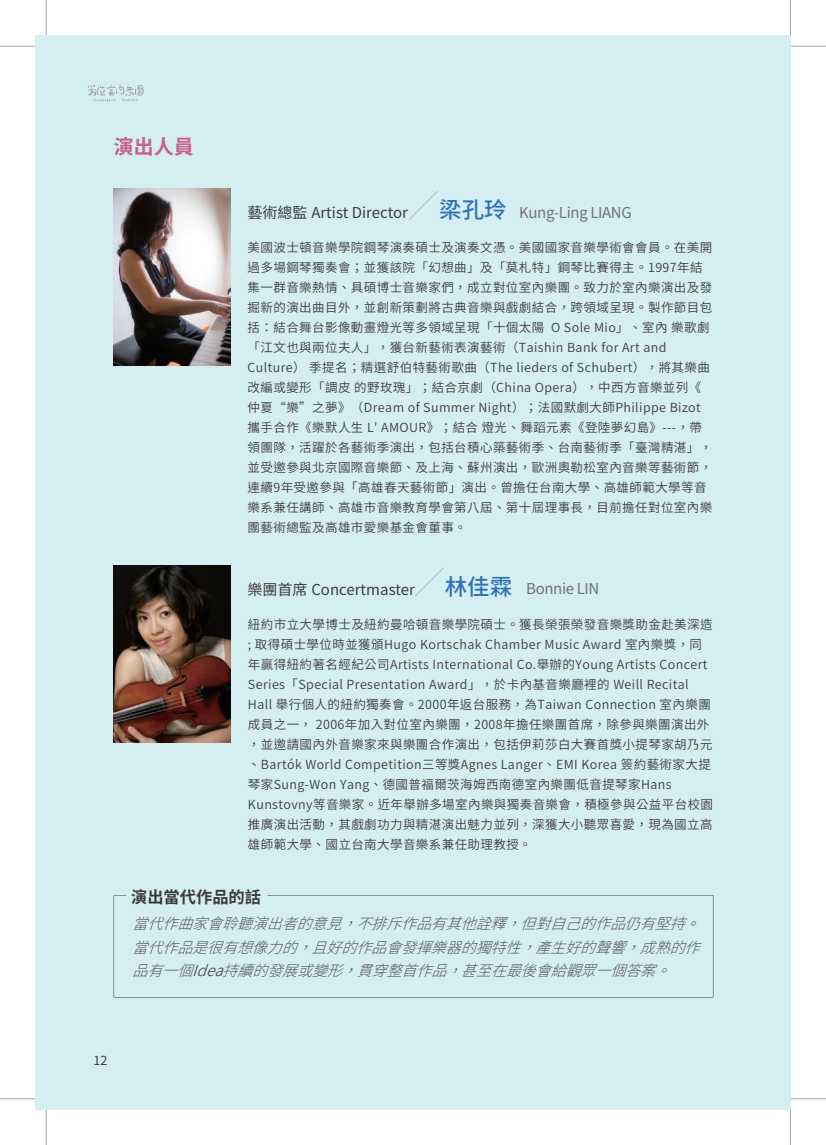
<style>
.page{position:relative;width:826px;height:1145px;background:#fff}
.page>*{position:absolute;margin:0;border:0;box-sizing:border-box;transform-origin:0 0}
.t1{font:500 22.5px "Noto Sans CJ Ktc";color:#3171b8}
.t2{font:700 20px "Noto Sans CJ Ktc";color:#c8618e}
.t3{font:700 16.25px "Noto Sans CJ Ktc";color:#3d3b3a}
.t4{font:15px "Noto Sans CJ Ktc";color:#3e3e3f}
.t5{font:15px "Noto Sans CJ Ktc";letter-spacing:-.025em;color:#727276}
.t6{font:italic 300 14.88px/23.5px "Noto Sans CJ Ktc";color:#595a5c;text-align:justify}
.t7{font:600 12.5px/20px "Noto Sans CJ Ktc";letter-spacing:.035em;color:#3e3e3f}
.t8{font:12.5px "Noto Sans CJ Ktc";color:#3e3e3f}
.s1{font-family:"Microsoft Jheng Hei";font-weight:400}
</style>
<div class="page">
<hr style="left:790px;top:0;width:1px;height:35px;background:#000">
<hr style="left:46px;top:0;width:1px;height:35px;background:#000">
<hr style="left:790px;top:46px;width:36px;height:1px;background:#000">
<hr style="left:0;top:46px;width:35px;height:1px;background:#000">
<hr style="left:790px;top:1098px;width:36px;height:1px;background:#000">
<hr style="left:0;top:1098px;width:35px;height:1px;background:#000">
<hr style="left:790px;top:1109px;width:1px;height:35px;background:#000">
<hr style="left:46px;top:1109px;width:1px;height:35px;background:#000">
<div style="left:35px;top:35px;width:755px;height:1074px;background:#d5eef1"></div>
<svg style="left:409px;top:191px;width:29px;height:28px"></svg>
<svg style="left:415px;top:568px;width:28px;height:28px"></svg>
<img style="left:113px;top:188px;width:117px;height:178px">
<img style="left:113px;top:565px;width:117px;height:177px">
<svg style="left:113px;top:895px;width:600px;height:102px"></svg>
<svg style="left:88px;top:84px;width:56px;height:18px"></svg>
<h2 class="t2" style="left:114px;top:135px;width:81px">演出人員</h2>
<p class="t4" style="left:247px;top:204px;width:162px">藝術總監 Artist Director</p>
<h1 class="t1" style="left:439px;top:196px;width:69px">梁孔玲</h1>
<p class="t5" style="left:519px;top:204px;width:114px">Kung-Ling LIANG</p>
<p class="t7" style="left:247px;top:237px;width:466px">美國波士頓音樂學院鋼琴演奏碩士及演奏文憑。美國國家音樂學術會會員。在美開過多場鋼琴獨奏會；並獲該院「幻想曲」及「莫札特」鋼琴比賽得主。1997年結集一群音樂熱情、具碩博士音樂家們，成立對位室內樂團。致力於室內樂演出及發掘新的演出曲目外，並創新策劃將古典音樂與戲劇結合，跨領域呈現。製作節目包括：結合舞台影像動畫燈光等多領域呈現「十個太陽 O Sole Mio」、室內 樂歌劇「江文也與兩位夫人」，獲台新藝術表演藝術（Taishin Bank for Art and Culture） 季提名；精選舒伯特藝術歌曲（The lieders of Schubert），將其樂曲改編或變形「調皮 的野玫瑰」；結合京劇（China Opera），中西方音樂並列《仲夏“樂”之夢》（Dream of Summer Night）；法國默劇大師Philippe Bizot攜手合作《樂默人生 L' AMOUR》；結合 燈光、舞蹈元素《登陸夢幻島》---，帶領團隊，活躍於各藝術季演出，包括台積心築藝術季、台南藝術季「臺灣精湛」，並受邀參與北京國際音樂節、及上海、蘇州演出，歐洲奧勒松室內音樂等藝術節，連續9年受邀參與「高雄春天藝術節」演出。曾擔任台南大學、高雄師範大學等音樂系兼任講師、高雄市音樂教育學會第八屆、第十屆理事長，目前擔任對位室內樂團藝術總監及高雄市愛樂基金會董事。</p>
<p class="t4" style="left:247px;top:581px;width:169px">樂團首席 Concertmaster</p>
<h1 class="t1" style="left:444px;top:573px;width:69px">林佳霖</h1>
<p class="t5" style="left:526px;top:580px;width:75px">Bonnie LIN</p>
<p class="t7" style="left:248px;top:614px;width:466px">紐約市立大學博士及紐約曼哈頓音樂學院碩士。獲長榮張榮發音樂獎助金赴美深造; 取得碩士學位時並獲頒Hugo Kortschak Chamber Music Award 室內樂獎，同年贏得紐約著名經紀公司Artists International Co.舉辦的Young Artists Concert Series「Special Presentation Award」，於卡內基音樂廳裡的 Weill Recital Hall 舉行個人的紐約獨奏會。2000年返台服務，為Taiwan Connection 室內樂團成員之一， 2006年加入對位室內樂團，2008年擔任樂團首席，除參與樂團演出外，並邀請國內外音樂家來與樂團合作演出，包括伊莉莎白大賽首獎小提琴家胡乃元、Bartók World Competition三等獎Agnes Langer、EMI Korea 簽約藝術家大提琴家Sung-Won Yang、德國普福爾茨海姆西南德室內樂團低音提琴家Hans Kunstovny等音樂家。近年舉辦多場室內樂與獨奏音樂會，積極參與公益平台校園推廣演出活動，其戲劇功力與精湛演出魅力並列，深獲大小聽眾喜愛，現為國立高雄師範大學、國立台南大學音樂系兼任助理教授。</p>
<h3 class="t3" style="left:131px;top:888px;width:131px">演出當代作品的話</h3>
<p class="t6" style="left:133px;top:912px;width:582px">當代作曲家會聆聽演出者的意見，不排斥作品有其他詮釋，但對自己的作品仍有堅持。當代作品是很有想像力的，且好的作品會發揮樂器的獨特性，產生好的聲響，成熟的作品有一個<span class="s1">I d e a</span> 持續的發展或變形，貫穿整首作品，甚至在最後會給觀眾一個答案。</p>
<p class="t8" style="left:93px;top:1053px;width:15px">12</p>
</div>
